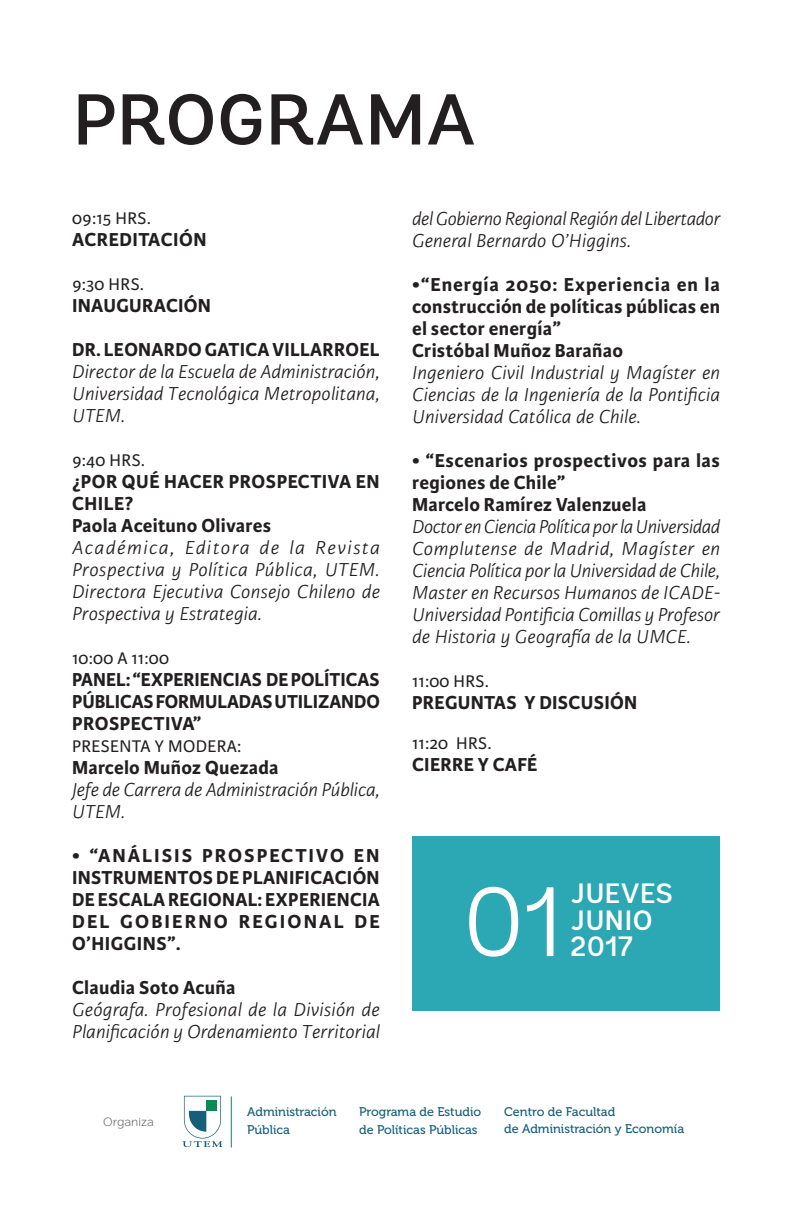
<style>
.page{position:relative;width:792px;height:1224px;background:#fff}
.page>*{position:absolute;margin:0;border:0;box-sizing:border-box;transform-origin:0 0}
.t1{font:300 98.2px "Andes";color:#fff}
.t2{font:500 71.8px "Andes";letter-spacing:-.015em;color:#231f20}
.t3{font:500 28px "Andes";color:#fff}
.texto_continuo{font:italic 300 20px/22px "Karmina Sans";letter-spacing:.015em;color:#231f20;text-align:justify}
.texto_continuo-2{font:700 20px/22px "Karmina Sans";letter-spacing:.015em;color:#231f20;text-align:justify}
.texto_continuo-3{font:italic 300 20px/22px "Karmina Sans";letter-spacing:-.005em;color:#231f20}
.texto_continuo-4{font:18px "Karmina Sans";letter-spacing:.025em;color:#231f20}
.t4{font:12.6px/17.4px "Museo 500";color:#165f7b}
.t5{font:300 12.4px "Global";color:#6c6d70}
</style>
<div class="page">
<div style="left:412px;top:837px;width:308px;height:174px;background:#2ba8b3"></div>
<svg style="left:182px;top:1096px;width:41px;height:51px"></svg>
<div style="left:206px;top:1101px;width:11px;height:10px;background:#0c8a55"></div>
<hr style="left:231px;top:1096px;width:1px;height:52px;background:#0c8a55">
<p class="t2" style="left:72px;top:75px;width:406px">PROGRAMA</p>
<p class="texto_continuo-4" style="left:72px;top:208px;width:80px">09:15 HRS.</p>
<p class="texto_continuo-2" style="left:72px;top:229px;width:136px">ACREDITACIÓN</p>
<p class="texto_continuo-4" style="left:72px;top:274px;width:74px">9:30 HRS.</p>
<p class="texto_continuo-2" style="left:72px;top:295px;width:141px">INAUGURACIÓN</p>
<p class="texto_continuo-2" style="left:72px;top:339px;width:309px">DR. LEONARDO GATICA VILLARROEL</p>
<p class="texto_continuo" style="left:72px;top:361px;width:309px">Director de la Escuela de Administración, Universidad Tecnológica Metropolitana, UTEM.</p>
<p class="texto_continuo-4" style="left:72px;top:450px;width:75px">9:40 HRS.</p>
<p class="texto_continuo-2" style="left:72px;top:471px;width:309px">¿POR QUÉ HACER PROSPECTIVA EN<br>CHILE?</p>
<p class="texto_continuo-2" style="left:72px;top:515px;width:201px">Paola Aceituno Olivares</p>
<p class="texto_continuo" style="left:72px;top:537px;width:309px">Académica, Editora de la Revista Prospectiva y Política Pública, UTEM.<br>Directora Ejecutiva Consejo Chileno de Prospectiva y Estrategia.</p>
<p class="texto_continuo-4" style="left:72px;top:648px;width:98px">10:00 A 11:00</p>
<p class="texto_continuo-2" style="left:72px;top:669px;width:309px">PANEL: “EXPERIENCIAS DE POLÍTICAS PÚBLICAS FORMULADAS UTILIZANDO PROSPECTIVA”</p>
<p class="texto_continuo-4" style="left:72px;top:736px;width:171px">PRESENTA Y MODERA:</p>
<p class="texto_continuo-2" style="left:72px;top:757px;width:208px">Marcelo Muñoz Quezada</p>
<p class="texto_continuo" style="left:72px;top:779px;width:309px">Jefe de Carrera de Administración Pública,<br>UTEM.</p>
<p class="texto_continuo-2" style="left:72px;top:845px;width:309px">• “ANÁLISIS PROSPECTIVO EN INSTRUMENTOS DE PLANIFICACIÓN DE ESCALA REGIONAL: EXPERIENCIA DEL GOBIERNO REGIONAL DE O’HIGGINS”.</p>
<p class="texto_continuo-2" style="left:72px;top:977px;width:165px">Claudia Soto Acuña</p>
<p class="texto_continuo" style="left:72px;top:999px;width:309px">Geógrafa. Profesional de la División de<br>Planificación y Ordenamiento Territorial</p>
<p class="texto_continuo-3" style="left:412px;top:208px;width:310px">del Gobierno Regional Región del Libertador<br>General Bernardo O’Higgins.</p>
<p class="texto_continuo-2" style="left:412px;top:274px;width:309px">•“Energía 2050: Experiencia en la construcción de políticas públicas en el sector energía”</p>
<p class="texto_continuo-2" style="left:412px;top:340px;width:212px">Cristóbal Muñoz Barañao</p>
<p class="texto_continuo" style="left:412px;top:362px;width:309px">Ingeniero Civil Industrial y Magíster en Ciencias de la Ingeniería de la Pontificia Universidad Católica de Chile.</p>
<p class="texto_continuo-2" style="left:412px;top:450px;width:309px">• “Escenarios prospectivos para las regiones de Chile”</p>
<p class="texto_continuo-2" style="left:412px;top:494px;width:236px">Marcelo Ramírez Valenzuela</p>
<p class="texto_continuo" style="left:412px;top:516px;width:309px">Doctor en Ciencia Política por la Universidad Complutense de Madrid, Magíster en Ciencia Política por la Universidad de Chile, Master en Recursos Humanos de ICADE-Universidad Pontificia Comillas y Profesor de Historia y Geografía de la UMCE.</p>
<p class="texto_continuo-4" style="left:412px;top:671px;width:78px">11:00 HRS.</p>
<p class="texto_continuo-2" style="left:412px;top:692px;width:227px">PREGUNTAS Y DISCUSIÓN</p>
<p class="texto_continuo-4" style="left:412px;top:733px;width:81px">11:20 HRS.</p>
<p class="texto_continuo-2" style="left:412px;top:754px;width:127px">CIERRE Y CAFÉ</p>
<p class="t1" style="left:463px;top:864px;width:101px">01</p>
<p class="t3" style="left:570px;top:876px;width:105px">JUEVES</p>
<p class="t3" style="left:570px;top:903px;width:85px">JUNIO</p>
<p class="t3" style="left:570px;top:929px;width:65px">2017</p>
<p class="t5" style="left:103px;top:1115px;width:52px">Organiza</p>
<p class="t4" style="left:247px;top:1103px;width:91px">Administración</p>
<p class="t4" style="left:247px;top:1121px;width:44px">Pública</p>
<p class="t4" style="left:359px;top:1103px;width:124px">Programa de Estudio de Políticas Públicas</p>
<p class="t4" style="left:504px;top:1103px;width:113px">Centro de Facultad</p>
<p class="t4" style="left:504px;top:1121px;width:182px">de Administración y Economía</p>
</div>
